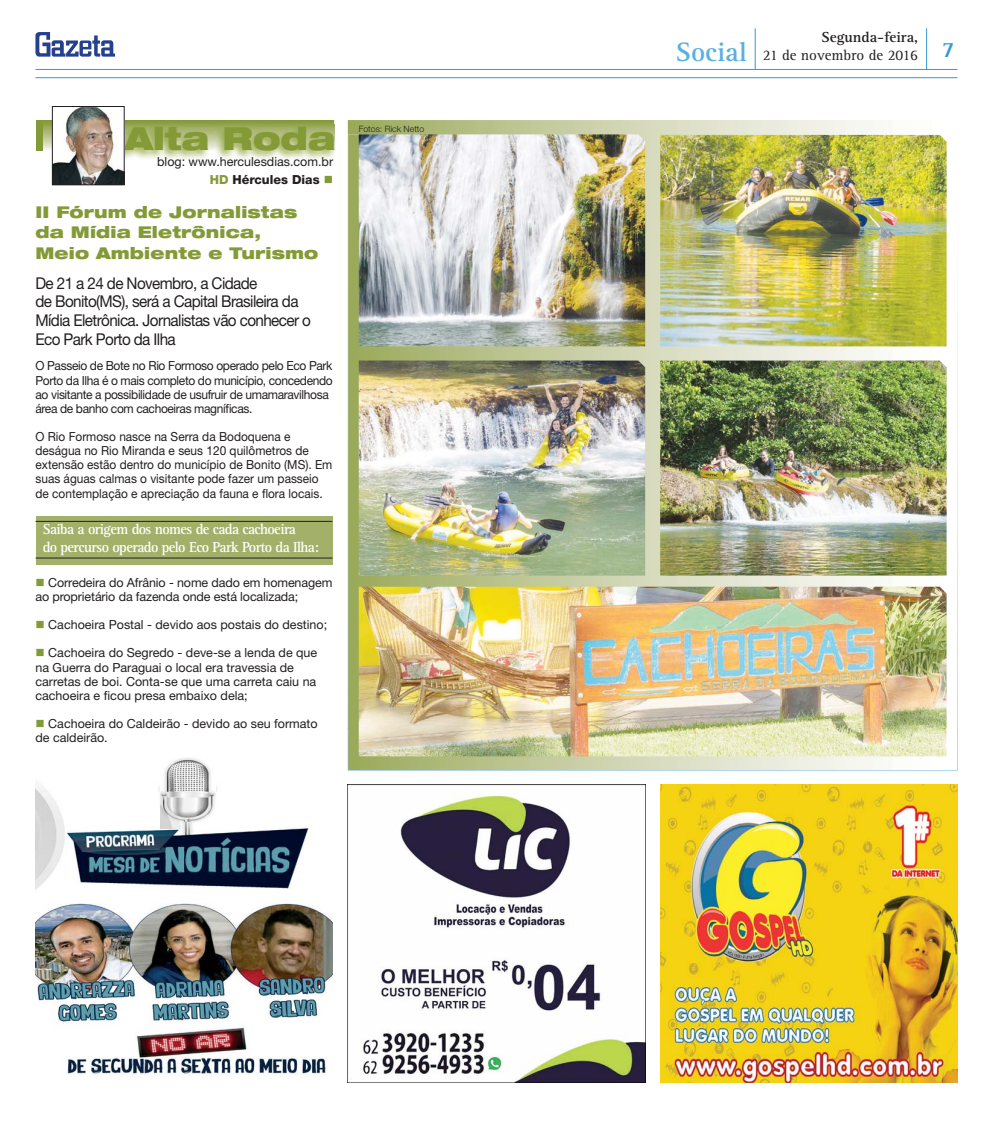
<style>
.page{position:relative;width:993px;height:1124px;background:#fff}
.page>*{position:absolute;margin:0;border:0;box-sizing:border-box;transform-origin:0 0}
.t1{font:900 expanded 31.75px "Helvetica Neue";color:#839a37}
.t2{font:16.25px/18.8px "Helvetica Neue";letter-spacing:-.04em;color:#231f20;scale:.94 1}
.t3{font:900 expanded 16.25px/20px "Helvetica Neue";letter-spacing:.01em;color:#839a37}
.t4{font:700 15px/18px "Rotis Serif";letter-spacing:-.04em;color:#fff;scale:.95 1}
.t5{font:15px/18px "Rotis Serif";color:#231f20}
.t6{font:12.5px/14.1px "Helvetica Neue";color:#231f20}
.t7{font:12.5px/14.1px "Helvetica Neue";color:#231f20;scale:.95 1}
.t8{font:12.5px/14.1px "Helvetica Neue";letter-spacing:-.03em;color:#231f20;scale:.96 1}
.t9{font:300 8.75px "Helvetica Neue";color:#231f20}
.s1{font-weight:800;color:#839a37}
.s2{font-weight:800}
.s3{font-weight:700}
.s4{font-weight:700;font-size:27.5px;color:#5bb0e1}
</style>
<div class="page">
<hr style="left:35px;top:77px;width:922px;height:1px;background:#3299d5">
<hr style="left:35px;top:69px;width:922px;height:1px;background:#3299d5">
<hr style="left:925px;top:28px;width:1px;height:41px;background:#3299d5">
<hr style="left:754px;top:28px;width:1px;height:42px;background:#3299d5">
<svg style="left:35px;top:32px;width:80px;height:25px"></svg>
<svg style="left:42px;top:121px;width:292px;height:29px"></svg>
<hr style="left:37px;top:120px;width:297px;height:1px;background:#839a37">
<img style="left:124px;top:124px;width:211px;height:36px">
<img style="left:124px;top:124px;width:210px;height:2px">
<img style="left:124px;top:126px;width:210px;height:24px">
<div style="left:36px;top:120px;width:6px;height:30px;background:#839a37"></div>
<img style="left:54px;top:108px;width:68px;height:75px">
<div style="left:52px;top:106px;width:72px;height:79px;border:1px solid #231f20"></div>
<img style="left:35px;top:783px;width:297px;height:293px">
<img style="left:161px;top:758px;width:55px;height:70px">
<img style="left:660px;top:784px;width:297px;height:297px">
<img style="left:347px;top:784px;width:298px;height:297px">
<svg style="left:348px;top:120px;width:536px;height:14px;background:#ced3ae"></svg>
<svg style="left:391px;top:135px;width:522px;height:451px;background:#d3d8b8"></svg>
<img style="left:348px;top:728px;width:599px;height:42px">
<img style="left:348px;top:134px;width:43px;height:594px">
<img style="left:913px;top:134px;width:34px;height:594px">
<img style="left:358px;top:134px;width:287px;height:212px">
<div style="left:35px;top:516px;width:297px;height:49px;background:#a3b069"></div>
<hr style="left:36px;top:557px;width:296px;height:1px;background:#231f20">
<hr style="left:36px;top:521px;width:296px;height:1px;background:#231f20">
<img style="left:660px;top:135px;width:286px;height:211px">
<img style="left:358px;top:360px;width:287px;height:215px">
<img style="left:660px;top:360px;width:286px;height:215px">
<img style="left:358px;top:586px;width:588px;height:170px">
<h1 class="t1" style="left:125px;top:126px;width:212px">Alta Roda</h1>
<p class="t6" style="left:210px;top:153px;width:125px;line-height:18.5px;text-indent:-53px">blog: www.herculesdias.com.br<br><span class="s1">HD</span> <span class="s2">Hércules Dias</span></p>
<h2 class="t3" style="left:35px;top:204px;width:284px">II Fórum de Jornalistas da Mídia Eletrônica,<br>Meio Ambiente e Turismo</h2>
<h2 class="t2" style="left:35px;top:275px;width:294px">De 21 a 24 de Novembro, a Cidade<br>de Bonito(MS), será a Capital Brasileira da Mídia Eletrônica. Jornalistas vão conhecer o Eco Park Porto da Ilha</h2>
<p class="t8" style="left:35px;top:360px;width:311px">O Passeio de Bote no Rio Formoso operado pelo Eco Park Porto da Ilha é o mais completo do município, concedendo ao visitante a possibilidade de usufruir de umamaravilhosa área de banho com cachoeiras magníficas.</p>
<p class="t7" style="left:35px;top:430px;width:314px">O Rio Formoso nasce na Serra da Bodoquena e deságua no Rio Miranda e seus 120 quilômetros de extensão estão dentro do município de Bonito (MS). Em suas águas calmas o visitante pode fazer um passeio de contemplação e apreciação da fauna e flora locais.</p>
<p class="t4" style="left:43px;top:521px;width:292px">Saiba a origem dos nomes de cada cachoeira<br>do percurso operado pelo Eco Park Porto da Ilha:</p>
<p class="t6" style="left:35px;top:576px;width:298px;text-indent:13px">Corredeira do Afrânio - nome dado em homenagem ao proprietário da fazenda onde está localizada;</p>
<p class="t6" style="left:48px;top:618px;width:280px">Cachoeira Postal - devido aos postais do destino;</p>
<p class="t6" style="left:35px;top:647px;width:283px;text-indent:13px">Cachoeira do Segredo - deve-se a lenda de que na Guerra do Paraguai o local era travessia de carretas de boi. Conta-se que uma carreta caiu na cachoeira e ficou presa embaixo dela;</p>
<p class="t6" style="left:35px;top:717px;width:284px;text-indent:13px">Cachoeira do Caldeirão - devido ao seu formato de caldeirão.</p>
<p class="t9" style="left:358px;top:126px;width:67px">Fotos: Rick Netto</p>
<p class="t5" style="left:675px;top:30px;width:280px;text-indent:146px"><span class="s3">Segunda-feira,<br></span><span class="s4">Social</span> 21 de novembro de 2016 <sup>7</sup></p>
</div>
